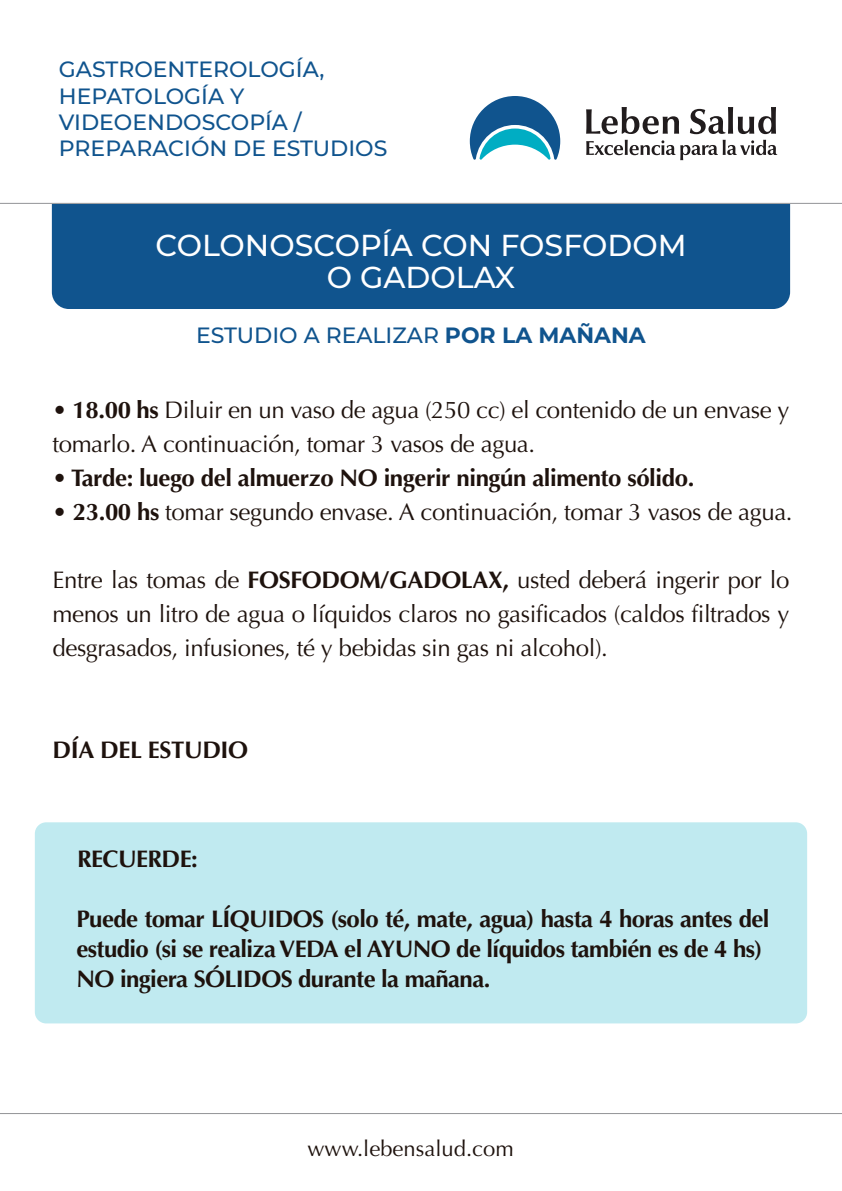
<style>
.page{position:relative;width:842px;height:1191px;background:#fff}
.page>*{position:absolute;margin:0;border:0;box-sizing:border-box;transform-origin:0 0}
.t1{font:500 30.2px/32px "Montserrat";color:#fff;text-align:center}
.t2{font:24px/34px "Optima";letter-spacing:-.015em;color:#1e120d}
.t3{font:700 24px/30px "Optima";letter-spacing:-.025em;color:#1e120d}
.t4{font:500 22px/26.4px "Montserrat";color:#10548e}
.t5{font:22px "Optima";color:#1e120d}
.s1{font-weight:700}
</style>
<div class="page">
<div style="left:52px;top:204px;width:738px;height:105px;background:#10548e"></div>
<hr style="left:0;top:203px;width:842px;height:1px;background:#939497">
<hr style="left:0;top:1113px;width:842px;height:1px;background:#939497">
<svg style="left:470px;top:96px;width:90px;height:64px"></svg>
<svg style="left:586px;top:107px;width:93px;height:27px"></svg>
<svg style="left:690px;top:107px;width:86px;height:27px"></svg>
<svg style="left:586px;top:140px;width:191px;height:20px"></svg>
<div style="left:35px;top:822px;width:772px;height:201px;background:#c0eaf0;border-radius:11px"></div>
<p class="t4" style="left:59px;top:55px;width:330px">GASTROENTEROLOGÍA,<br>HEPATOLOGÍA Y<br>VIDEOENDOSCOPÍA /<br>PREPARACIÓN DE ESTUDIOS</p>
<p class="t1" style="left:155px;top:228px;width:533px">COLONOSCOPÍA CON FOSFODOM<br>O GADOLAX</p>
<p class="t4" style="left:196px;top:321px;width:451px">ESTUDIO A REALIZAR <span class="s1">POR LA MAÑANA</span></p>
<p class="t2" style="left:53px;top:393px;width:738px">• <span class="s1">18.00 hs</span> Diluir en un vaso de agua (250 cc) el contenido de un envase y tomarlo. A continuación, tomar 3 vasos de agua.</p>
<p class="t3" style="left:53px;top:463px;width:643px">• Tarde: luego del almuerzo NO ingerir ningún alimento sólido.</p>
<p class="t2" style="left:53px;top:495px;width:741px"><span class="s1">• 23.00 hs</span> tomar segundo envase. A continuación, tomar 3 vasos de agua.</p>
<p class="t2" style="left:53px;top:563px;width:738px;text-align:justify">Entre las tomas de <span class="s1">FOSFODOM/GADOLAX,</span> usted deberá ingerir por lo menos un litro de agua o líquidos claros no gasificados (caldos filtrados y desgrasados, infusiones, té y bebidas sin gas ni alcohol).</p>
<p class="t3" style="left:53px;top:735px;width:197px">DÍA DEL ESTUDIO</p>
<p class="t3" style="left:77px;top:843px;width:122px">RECUERDE:</p>
<p class="t3" style="left:77px;top:903px;width:694px">Puede tomar LÍQUIDOS (solo té, mate, agua) hasta 4 horas antes del estudio (si se realiza VEDA el AYUNO de líquidos también es de 4 hs)<br>NO ingiera SÓLIDOS durante la mañana.</p>
<p class="t5" style="left:307px;top:1135px;width:208px">www.lebensalud.com</p>
</div>
